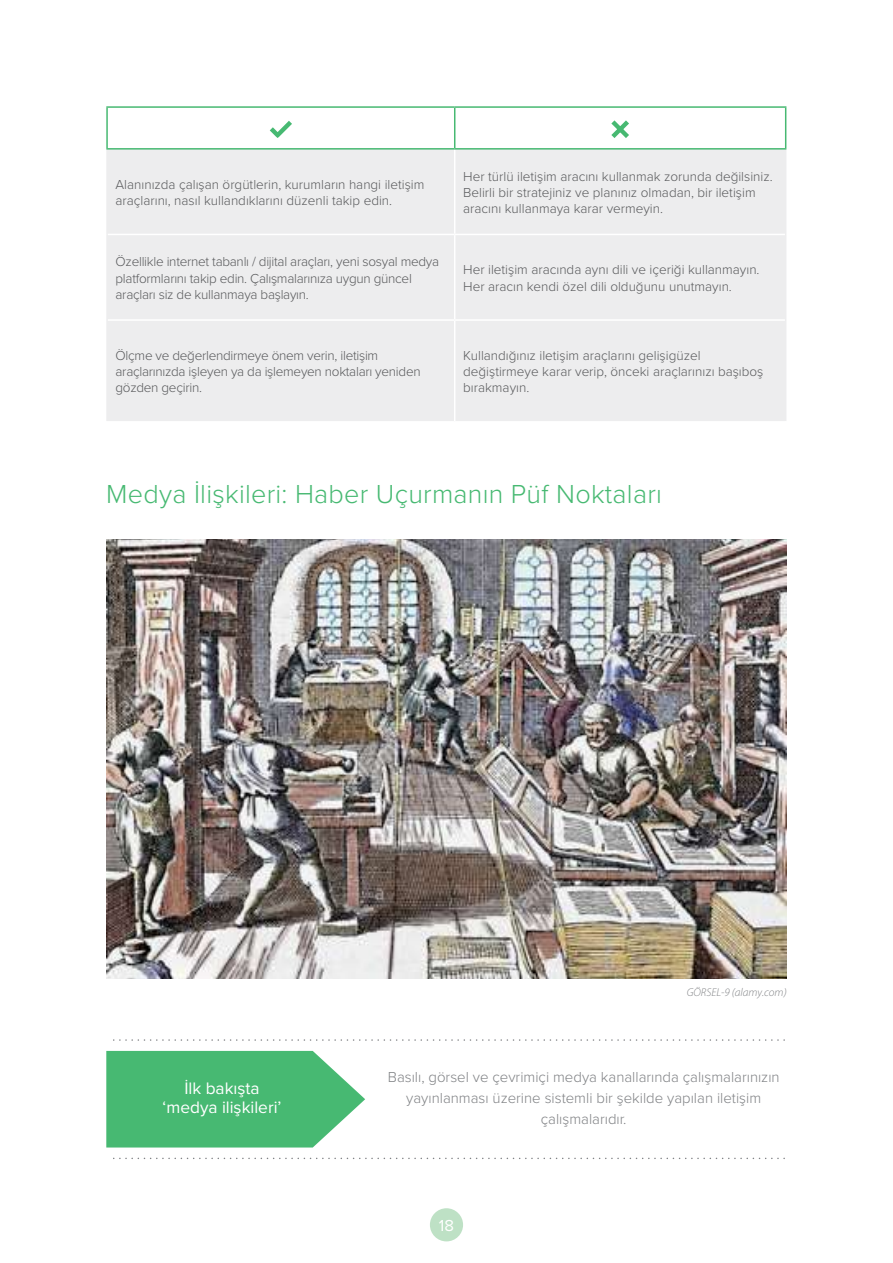
<style>
.page{position:relative;width:893px;height:1263px;background:#fff}
.page>*{position:absolute;margin:0;border:0;box-sizing:border-box;transform-origin:0 0}
.t1{font:300 27px "Proxima Nova";letter-spacing:.01em;color:#47b972}
.t2{font:17.25px/18.8px "Proxima Nova";color:#fff;text-align:center}
.t3{font:16.5px "Proxima Nova";color:#fff}
.t4{font:300 15px/21px "Proxima Nova";color:#808285;text-align:center}
.t5{font:300 13.5px/16.2px "Proxima Nova";color:#58595b}
.t6{font:300 13.5px/16.2px "Proxima Nova";letter-spacing:-.02em;color:#58595b}
.t7{font:italic 300 11.4px "Myriad Pro";color:#808285}
</style>
<div class="page">
<div style="left:430px;top:1208px;width:33px;height:33px;background:#bee1c5;border-radius:50%"></div>
<div style="left:108px;top:150px;width:677px;height:271px;background:#ededee"></div>
<hr style="left:106px;top:150px;width:2px;height:84px;background:#ededee">
<hr style="left:785px;top:150px;width:1px;height:84px;background:#ededee">
<hr style="left:106px;top:234px;width:2px;height:86px;background:#ededee">
<hr style="left:785px;top:234px;width:1px;height:86px;background:#ededee">
<hr style="left:106px;top:320px;width:2px;height:101px;background:#ededee">
<hr style="left:785px;top:320px;width:1px;height:101px;background:#ededee">
<hr style="left:454px;top:150px;width:1px;height:84px;background:#fff">
<hr style="left:108px;top:234px;width:347px;height:1px;background:#fff">
<hr style="left:455px;top:234px;width:330px;height:1px;background:#fff">
<hr style="left:454px;top:235px;width:1px;height:84px;background:#fff">
<hr style="left:108px;top:319px;width:347px;height:2px;background:#fff">
<hr style="left:455px;top:319px;width:330px;height:2px;background:#fff">
<hr style="left:454px;top:321px;width:1px;height:100px;background:#fff">
<hr style="left:106px;top:106px;width:349px;height:2px;background:#47b972">
<hr style="left:106px;top:108px;width:2px;height:40px;background:#47b972">
<hr style="left:455px;top:106px;width:331px;height:2px;background:#47b972">
<hr style="left:106px;top:148px;width:349px;height:2px;background:#47b972">
<hr style="left:455px;top:148px;width:331px;height:2px;background:#47b972">
<img style="left:106px;top:539px;width:681px;height:439px">
<svg style="left:113px;top:1157px;width:671px;height:2px"></svg>
<svg style="left:113px;top:1039px;width:671px;height:2px"></svg>
<svg style="left:106px;top:1051px;width:259px;height:96px;background:#59c080"></svg>
<svg style="left:107px;top:107px;width:679px;height:42px"></svg>
<p class="t5" style="left:116px;top:176px;width:310px">Alanınızda çalışan örgütlerin, kurumların hangi iletişim araçlarını, nasıl kullandıklarını düzenli takip edin.</p>
<p class="t5" style="left:463px;top:167px;width:311px">Her türlü iletişim aracını kullanmak zorunda değilsiniz.<br>Belirli bir stratejiniz ve planınız olmadan, bir iletişim aracını kullanmaya karar vermeyin.</p>
<p class="t6" style="left:116px;top:253px;width:325px">Özellikle internet tabanlı / dijital araçları, yeni sosyal medya platformlarını takip edin. Çalışmalarınıza uygun güncel araçları siz de kullanmaya başlayın.</p>
<p class="t5" style="left:463px;top:261px;width:298px">Her iletişim aracında aynı dili ve içeriği kullanmayın.<br>Her aracın kendi özel dili olduğunu unutmayın.</p>
<p class="t6" style="left:116px;top:347px;width:307px">Ölçme ve değerlendirmeye önem verin, iletişim araçlarınızda işleyen ya da işlemeyen noktaları yeniden gözden geçirin.</p>
<p class="t5" style="left:463px;top:347px;width:302px">Kullandığınız iletişim araçlarını gelişigüzel değiştirmeye karar verip, önceki araçlarınızı başıboş bırakmayın.</p>
<h1 class="t1" style="left:106px;top:474px;width:557px">Medya İlişkileri: Haber Uçurmanın Püf Noktaları</h1>
<p class="t7" style="left:687px;top:985px;width:101px">GÖRSEL-9 (alamy.com)</p>
<p class="t2" style="left:162px;top:1078px;width:121px">İlk bakışta ‘medya ilişkileri’</p>
<p class="t4" style="left:388px;top:1066px;width:393px">Basılı, görsel ve çevrimiçi medya kanallarında çalışmalarınızın yayınlanması üzerine sistemli bir şekilde yapılan iletişim çalışmalarıdır.</p>
<p class="t3" style="left:439px;top:1213px;width:17px">18</p>
</div>
